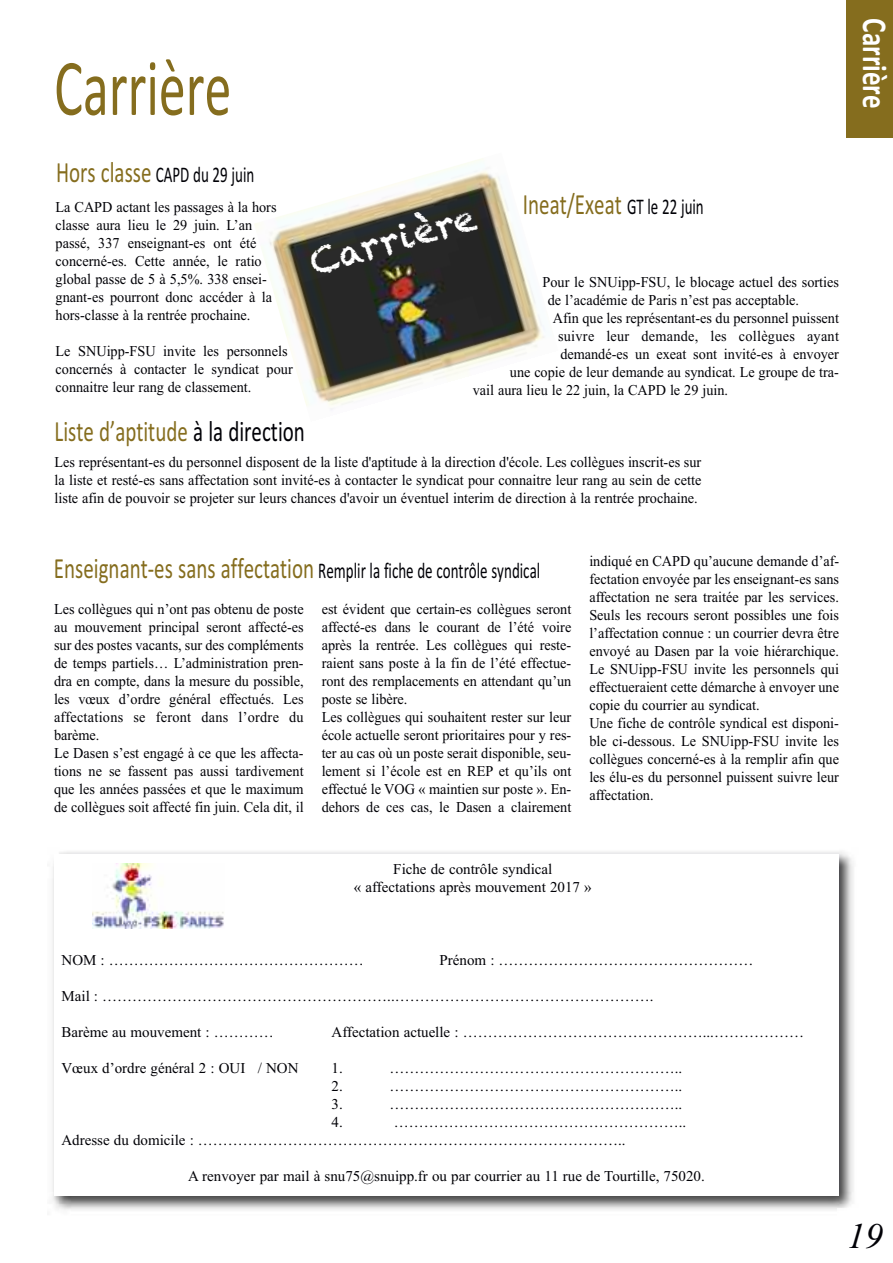
<style>
.page{position:relative;width:893px;height:1263px;background:#fff}
.page>*{position:absolute;margin:0;border:0;box-sizing:border-box;transform-origin:0 0}
.t1{font:81px "Calibri";color:#856d1e;scale:.67 1}
.t2{font:36px "Chalkduster";color:#fff}
.t3{font:italic 36px "Times New Roman";color:#000006}
.t4{font:700 35.1px "Calibri";color:#fff;scale:.77 1}
.t5{font:29.4px "Calibri";color:#856d1e;scale:.71 1}
.t6{font:22.5px "Calibri";color:#000006;scale:.67 1}
.t7{font:15px/18px "Times New Roman";color:#000006;scale:.95 1}
.t8{font:15px/18px "Times New Roman";color:#000006}
.t9{font:15px "Times New Roman";letter-spacing:.02em;color:#000006;scale:.95 1}
.s1{font-size:29.4px;color:#856d1e}
.s2{font-size:22.5px;color:#000006}
.s3{color:#000006}
</style>
<div class="page">
<img style="left:52px;top:851px;width:802px;height:359px">
<div style="left:54px;top:855px;width:785px;height:341px;background:#fff"></div>
<img style="left:837px;top:1209px;width:17px;height:1px">
<div style="left:846px;top:0;width:47px;height:138px;background:#856d1e"></div>
<img style="left:254px;top:158px;width:290px;height:252px">
<img style="left:92px;top:863px;width:132px;height:65px">
<h1 class="t1" style="left:54px;top:39px;width:266px">Carrière</h1>
<h3 class="t6" style="left:56px;top:161px;width:298px"><span class="s1">Hors classe</span> CAPD du 29 juin</h3>
<p class="t7" style="left:56px;top:198px;width:234px">La CAPD actant les passages à la hors classe aura lieu le 29 juin. L’an passé, 337 enseignant-es ont été concerné-es. Cette année, le ratio global passe de 5 à 5,5%. 338 ensei&shy;gnant-es pourront donc accéder à la hors-classe à la rentrée prochaine.</p>
<p class="t7" style="left:56px;top:342px;width:251px">Le SNUipp-FSU invite les personnels concernés à contacter le syndicat pour connaitre leur rang de classement.</p>
<h3 class="t5" style="left:523px;top:187px;width:256px">Ineat/Exeat <span class="s2">GT le 22 juin</span></h3>
<h2 class="t2" style="left:305px;top:242px;width:172px;rotate:-16deg">Carrière</h2>
<p class="t7" style="left:543px;top:273px;width:314px">Pour le SNUipp-FSU, le blocage actuel des sorties</p>
<p class="t7" style="left:548px;top:291px;width:266px">de l’académie de Paris n’est pas acceptable.</p>
<p class="t7" style="left:553px;top:309px;width:303px">Afin que les représentant-es du personnel puissent</p>
<p class="t9" style="left:558px;top:327px;width:297px">suivre leur demande, les collègues ayant</p>
<p class="t7" style="left:560px;top:345px;width:295px">demandé-es un exeat sont invité-es à envoyer</p>
<p class="t7" style="left:510px;top:363px;width:348px">une copie de leur demande au syndicat. Le groupe de tra-</p>
<p class="t7" style="left:473px;top:381px;width:270px">vail aura lieu le 22 juin, la CAPD le 29 juin.</p>
<h3 class="t5" style="left:55px;top:414px;width:354px">Liste d’aptitude <span class="s3">à la direction</span></h3>
<p class="t7" style="left:55px;top:452px;width:682px;text-align:justify">Les représentant-es du personnel disposent de la liste d'aptitude à la direction d'école. Les collègues inscrit-es sur la liste et resté-es sans affectation sont invité-es à contacter le syndicat pour connaitre leur rang au sein de cette liste afin de pouvoir se projeter sur leurs chances d'avoir un éventuel interim de direction à la rentrée prochaine.</p>
<h3 class="t6" style="left:54px;top:557px;width:727px"><span class="s1">Enseignant-es sans affectation</span> Remplir la fiche de contrôle syndical</h3>
<p class="t7" style="left:54px;top:600px;width:264px">Les collègues qui n’ont pas obtenu de poste au mouvement principal seront affecté-es sur des postes vacants, sur des compléments de temps partiels… L’administration pren&shy;dra en compte, dans la mesure du possible, les vœux d’ordre général effectués. Les affectations se feront dans l’ordre du barème.<br>Le Dasen s’est engagé à ce que les affecta&shy;tions ne se fassent pas aussi tardivement que les années passées et que le maximum de collègues soit affecté fin juin. Cela dit, il</p>
<p class="t7" style="left:322px;top:600px;width:264px">est évident que certain-es collègues seront affecté-es dans le courant de l’été voire après la rentrée. Les collègues qui reste&shy;raient sans poste à la fin de l’été effectue&shy;ront des remplacements en attendant qu’un poste se libère.<br>Les collègues qui souhaitent rester sur leur école actuelle seront prioritaires pour y res&shy;ter au cas où un poste serait disponible, seu&shy;lement si l’école est en REP et qu’ils ont effectué le VOG « maintien sur poste ». En&shy;dehors de ces cas, le Dasen a clairement</p>
<p class="t7" style="left:589px;top:552px;width:265px">indiqué en CAPD qu’aucune demande d’af&shy;fectation envoyée par les enseignant-es sans affectation ne sera traitée par les services.<br>Seuls les recours seront possibles une fois l’affectation connue : un courrier devra être envoyé au Dasen par la voie hiérarchique.<br>Le SNUipp-FSU invite les personnels qui effectueraient cette démarche à envoyer une copie du courrier au syndicat.<br>Une fiche de contrôle syndical est disponi&shy;ble ci-dessous. Le SNUipp-FSU invite les collègues concerné-es à la remplir afin que les élu-es du personnel puissent suivre leur affectation.</p>
<p class="t8" style="left:354px;top:859px;width:239px;text-align:center">Fiche de contrôle syndical<br>« affectations après mouvement 2017 »</p>
<h3 class="t4" style="left:896px;top:18px;width:119px;rotate:90deg">Carrière</h3>
<p class="t8" style="left:62px;top:950px;width:304px">NOM : ……………………………………………</p>
<p class="t8" style="left:440px;top:950px;width:316px">Prénom : ……………………………………………</p>
<p class="t8" style="left:61px;top:986px;width:593px">Mail : …………………………………………………..…………………………………………….</p>
<p class="t8" style="left:61px;top:1022px;width:214px">Barème au mouvement : …………</p>
<p class="t8" style="left:331px;top:1022px;width:474px">Affectation actuelle : …………………………………………...………………</p>
<p class="t8" style="left:61px;top:1058px;width:239px">Vœux d’ordre général 2 : OUI / NON</p>
<p class="t8" style="left:331px;top:1058px;width:13px">1.</p>
<p class="t8" style="left:390px;top:1058px;width:294px">…………………………………………………..</p>
<p class="t8" style="left:331px;top:1076px;width:13px">2.</p>
<p class="t8" style="left:390px;top:1076px;width:294px">…………………………………………………..</p>
<p class="t8" style="left:331px;top:1094px;width:13px">3.</p>
<p class="t8" style="left:390px;top:1094px;width:294px">…………………………………………………..</p>
<p class="t8" style="left:331px;top:1112px;width:13px">4.</p>
<p class="t8" style="left:61px;top:1112px;width:626px;text-indent:332px">…………………………………………………..<br>Adresse du domicile : …………………………………………………………………………..</p>
<p class="t8" style="left:188px;top:1166px;width:518px">A renvoyer par mail à snu75@snuipp.fr ou par courrier au 11 rue de Tourtille, 75020.</p>
<h2 class="t3" style="left:847px;top:1214px;width:37px">19</h2>
</div>
